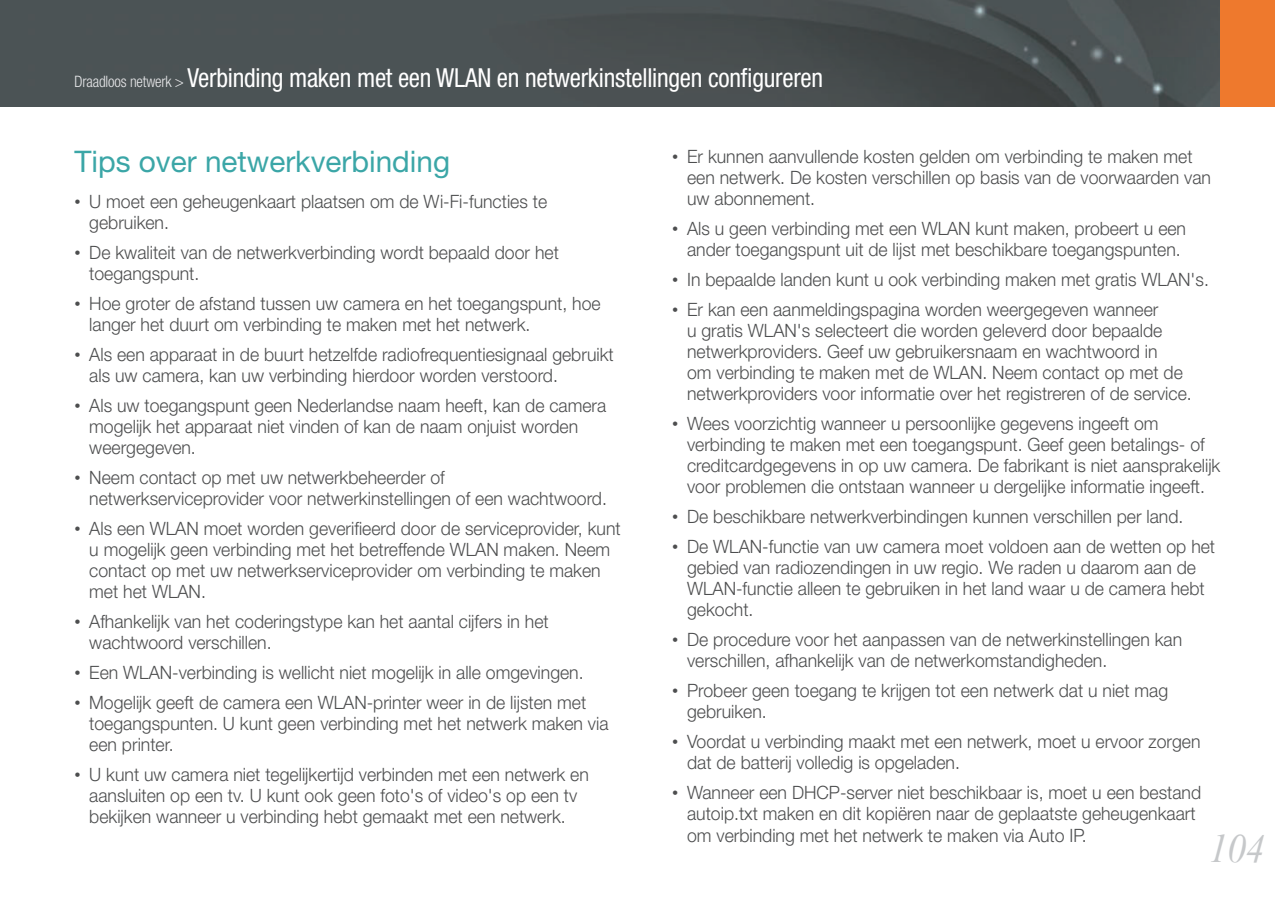
<style>
.page{position:relative;width:1275px;height:903px;background:#fff}
.page>*{position:absolute;margin:0;border:0;box-sizing:border-box;transform-origin:0 0}
.t1{font:italic 40.25px "Times New Roman";color:#c6c8ca;scale:.95 1}
.t2{font:29.75px "Helvetica Neue";color:#3ba6a7}
.t3{font:condensed 26.25px "Helvetica Neue";letter-spacing:-.01em;color:#fff;scale:.96 1}
.t4{font:300 18.38px/21px "Helvetica Neue";color:#4d4e4f;scale:.96 1}
.s1{font-weight:300;font-size:15.75px;color:#e6e7e9}
.s2{font-family:"Arial";font-weight:400;font-size:17.5px}
</style>
<div class="page">
<img style="left:0;top:0;width:1220px;height:107px">
<div style="left:1220px;top:0;width:55px;height:107px;background:#ee792d"></div>
<h3 class="t3" style="left:74px;top:68px;width:781px"><span class="s1">Draadloos netwerk &gt;</span> Verbinding maken met een WLAN en netwerkinstellingen configureren</h3>
<h2 class="t2" style="left:74px;top:151px;width:377px">Tips over netwerkverbinding</h2>
<p class="t4" style="left:89px;top:193px;width:478px;text-indent:-15px"><span class="s2">•</span> U moet een geheugenkaart plaatsen om de Wi-Fi-functies te gebruiken.</p>
<p class="t4" style="left:89px;top:244px;width:491px;text-indent:-15px"><span class="s2">•</span> De kwaliteit van de netwerkverbinding wordt bepaald door het toegangspunt.</p>
<p class="t4" style="left:89px;top:295px;width:534px;text-indent:-15px"><span class="s2">•</span> Hoe groter de afstand tussen uw camera en het toegangspunt, hoe langer het duurt om verbinding te maken met het netwerk.</p>
<p class="t4" style="left:89px;top:346px;width:548px;text-indent:-15px"><span class="s2">•</span> Als een apparaat in de buurt hetzelfde radiofrequentiesignaal gebruikt als uw camera, kan uw verbinding hierdoor worden verstoord.</p>
<p class="t4" style="left:89px;top:396px;width:540px;text-indent:-15px"><span class="s2">•</span> Als uw toegangspunt geen Nederlandse naam heeft, kan de camera mogelijk het apparaat niet vinden of kan de naam onjuist worden weergegeven.</p>
<p class="t4" style="left:89px;top:468px;width:541px;text-indent:-15px"><span class="s2">•</span> Neem contact op met uw netwerkbeheerder of netwerkserviceprovider voor netwerkinstellingen of een wachtwoord.</p>
<p class="t4" style="left:89px;top:519px;width:555px;text-indent:-15px"><span class="s2">•</span> Als een WLAN moet worden geverifieerd door de serviceprovider, kunt u mogelijk geen verbinding met het betreffende WLAN maken. Neem contact op met uw netwerkserviceprovider om verbinding te maken met het WLAN.</p>
<p class="t4" style="left:89px;top:612px;width:480px;text-indent:-15px"><span class="s2">•</span> Afhankelijk van het coderingstype kan het aantal cijfers in het wachtwoord verschillen.</p>
<p class="t4" style="left:74px;top:663px;width:532px"><span class="s2">•</span> Een WLAN-verbinding is wellicht niet mogelijk in alle omgevingen.</p>
<p class="t4" style="left:89px;top:693px;width:542px;text-indent:-15px"><span class="s2">•</span> Mogelijk geeft de camera een WLAN-printer weer in de lijsten met toegangspunten. U kunt geen verbinding met het netwerk maken via een printer.</p>
<p class="t4" style="left:74px;top:765px;width:537px;text-align:center"><span class="s2">•</span> U kunt uw camera niet tegelijkertijd verbinden met een netwerk en aansluiten op een tv. U kunt ook geen foto's of video's op een tv bekijken wanneer u verbinding hebt gemaakt met een netwerk.</p>
<p class="t4" style="left:687px;top:148px;width:547px;text-indent:-15px"><span class="s2">•</span> Er kunnen aanvullende kosten gelden om verbinding te maken met een netwerk. De kosten verschillen op basis van de voorwaarden van uw abonnement.</p>
<p class="t4" style="left:672px;top:220px;width:537px;text-align:center"><span class="s2">•</span> Als u geen verbinding met een WLAN kunt maken, probeert u een ander toegangspunt uit de lijst met beschikbare toegangspunten.</p>
<p class="t4" style="left:672px;top:271px;width:561px"><span class="s2">•</span> In bepaalde landen kunt u ook verbinding maken met gratis WLAN's.</p>
<p class="t4" style="left:687px;top:301px;width:527px;text-indent:-15px"><span class="s2">•</span> Er kan een aanmeldingspagina worden weergegeven wanneer<br>u gratis WLAN's selecteert die worden geleverd door bepaalde netwerkproviders. Geef uw gebruikersnaam en wachtwoord in<br>om verbinding te maken met de WLAN. Neem contact op met de netwerkproviders voor informatie over het registreren of de service.</p>
<p class="t4" style="left:687px;top:415px;width:557px;text-indent:-15px"><span class="s2">•</span> Wees voorzichtig wanneer u persoonlijke gegevens ingeeft om verbinding te maken met een toegangspunt. Geef geen betalings- of creditcardgegevens in op uw camera. De fabrikant is niet aansprakelijk voor problemen die ontstaan wanneer u dergelijke informatie ingeeft.</p>
<p class="t4" style="left:672px;top:508px;width:534px"><span class="s2">•</span> De beschikbare netwerkverbindingen kunnen verschillen per land.</p>
<p class="t4" style="left:687px;top:538px;width:552px;text-indent:-15px"><span class="s2">•</span> De WLAN-functie van uw camera moet voldoen aan de wetten op het gebied van radiozendingen in uw regio. We raden u daarom aan de WLAN-functie alleen te gebruiken in het land waar u de camera hebt gekocht.</p>
<p class="t4" style="left:687px;top:630px;width:517px;text-indent:-15px"><span class="s2">•</span> De procedure voor het aanpassen van de netwerkinstellingen kan verschillen, afhankelijk van de netwerkomstandigheden.</p>
<p class="t4" style="left:687px;top:681px;width:503px;text-indent:-15px"><span class="s2">•</span> Probeer geen toegang te krijgen tot een netwerk dat u niet mag gebruiken.</p>
<p class="t4" style="left:687px;top:732px;width:536px;text-indent:-15px"><span class="s2">•</span> Voordat u verbinding maakt met een netwerk, moet u ervoor zorgen dat de batterij volledig is opgeladen.</p>
<p class="t4" style="left:687px;top:783px;width:537px;text-indent:-15px"><span class="s2">•</span> Wanneer een DHCP-server niet beschikbaar is, moet u een bestand autoip.txt maken en dit kopiëren naar de geplaatste geheugenkaart om verbinding met het netwerk te maken via Auto IP.</p>
<h1 class="t1" style="left:1209px;top:826px;width:60px">104</h1>
</div>
